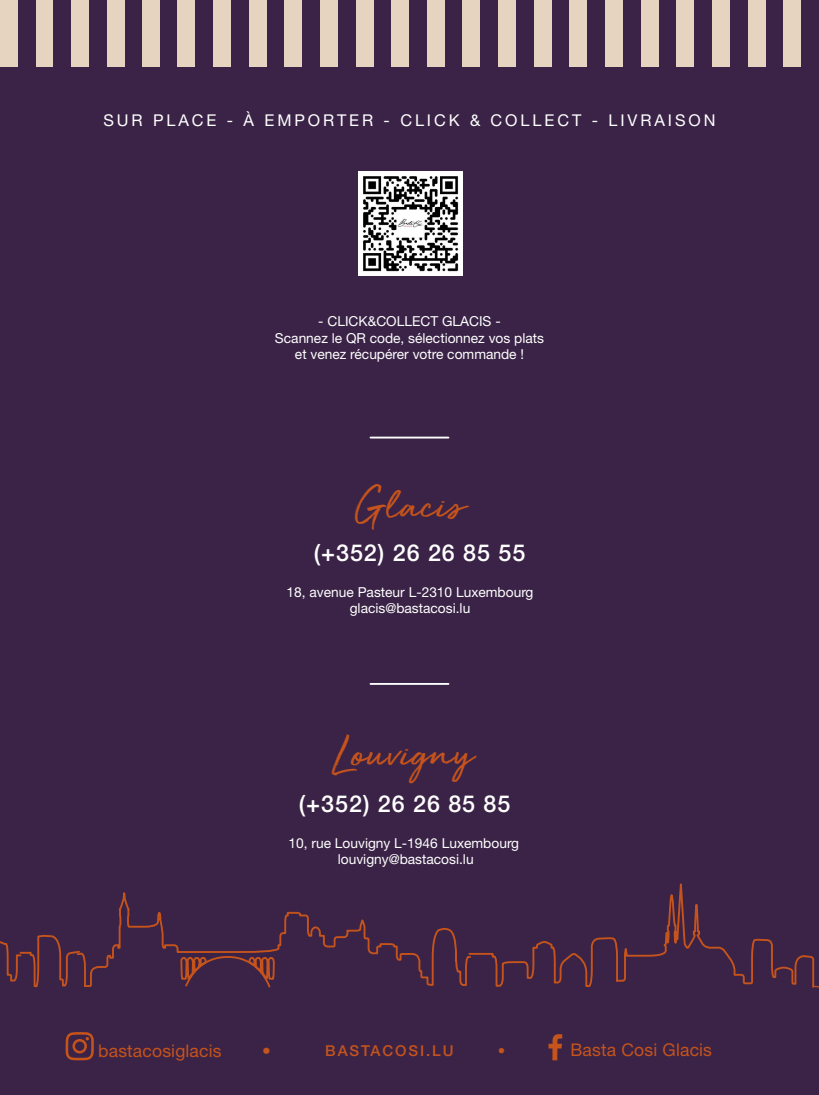
<style>
.page{position:relative;width:819px;height:1095px;background:#3a2346}
.page>*{position:absolute;margin:0;border:0;box-sizing:border-box;transform-origin:0 0}
.t1{font:47.5px "Golden Plains";color:#c5531c}
.t2{font:500 23.38px "Helvetica Neue LT Std";letter-spacing:.04em;color:#fff}
.t3{font:17.5px "Helvetica Neue LT Std";letter-spacing:.01em;color:#c5531c}
.t4{font:16.25px "Helvetica Neue LT Std";letter-spacing:.18em;color:#fff}
.t5{font:500 15px "Helvetica Neue LT Std";letter-spacing:.125em;color:#c5531c}
.t6{font:13.75px/16.5px "Helvetica Neue LT Std";color:#fff;text-align:center}
</style>
<div class="page">
<svg style="left:0;top:883px;width:812px;height:105px"></svg>
<svg style="left:179px;top:883px;width:97px;height:102px"></svg>
<svg style="left:812px;top:956px;width:7px;height:32px"></svg>
<hr style="left:370px;top:683px;width:78px;height:2px;background:#fff">
<hr style="left:370px;top:437px;width:78px;height:1px;background:#fff">
<div style="left:0;top:0;width:18px;height:66px;background:#e7d4c0"></div>
<div style="left:36px;top:0;width:18px;height:66px;background:#e7d4c0"></div>
<div style="left:71px;top:0;width:18px;height:66px;background:#e7d4c0"></div>
<div style="left:107px;top:0;width:18px;height:66px;background:#e7d4c0"></div>
<div style="left:142px;top:0;width:17px;height:66px;background:#e7d4c0"></div>
<div style="left:177px;top:0;width:18px;height:66px;background:#e7d4c0"></div>
<div style="left:213px;top:0;width:18px;height:66px;background:#e7d4c0"></div>
<div style="left:249px;top:0;width:17px;height:66px;background:#e7d4c0"></div>
<div style="left:284px;top:0;width:18px;height:66px;background:#e7d4c0"></div>
<div style="left:320px;top:0;width:18px;height:66px;background:#e7d4c0"></div>
<div style="left:355px;top:0;width:18px;height:66px;background:#e7d4c0"></div>
<div style="left:391px;top:0;width:18px;height:66px;background:#e7d4c0"></div>
<div style="left:427px;top:0;width:17px;height:66px;background:#e7d4c0"></div>
<div style="left:462px;top:0;width:18px;height:66px;background:#e7d4c0"></div>
<div style="left:498px;top:0;width:18px;height:66px;background:#e7d4c0"></div>
<div style="left:533px;top:0;width:18px;height:66px;background:#e7d4c0"></div>
<div style="left:569px;top:0;width:18px;height:66px;background:#e7d4c0"></div>
<div style="left:605px;top:0;width:18px;height:66px;background:#e7d4c0"></div>
<div style="left:640px;top:0;width:18px;height:66px;background:#e7d4c0"></div>
<div style="left:676px;top:0;width:18px;height:66px;background:#e7d4c0"></div>
<div style="left:712px;top:0;width:17px;height:66px;background:#e7d4c0"></div>
<div style="left:747px;top:0;width:18px;height:66px;background:#e7d4c0"></div>
<div style="left:783px;top:0;width:18px;height:66px;background:#e7d4c0"></div>
<img style="left:359px;top:172px;width:103px;height:104px">
<svg style="left:548px;top:1034px;width:14px;height:26px"></svg>
<svg style="left:65px;top:1032px;width:29px;height:28px"></svg>
<p class="t4" style="left:103px;top:111px;width:613px">SUR PLACE - À EMPORTER - CLICK &amp; COLLECT - LIVRAISON</p>
<p class="t6" style="left:275px;top:313px;width:270px">- CLICK&amp;COLLECT GLACIS -<br>Scannez le QR code, sélectionnez vos plats et venez récupérer votre commande !</p>
<h1 class="t1" style="left:355px;top:480px;width:111px">Glacis</h1>
<h2 class="t2" style="left:314px;top:539px;width:213px">(+352) 26 26 85 55</h2>
<p class="t6" style="left:286px;top:583px;width:248px">18, avenue Pasteur L-2310 Luxembourg glacis@bastacosi.lu</p>
<h1 class="t1" style="left:334px;top:728px;width:141px">Louvigny</h1>
<h2 class="t2" style="left:299px;top:790px;width:213px">(+352) 26 26 85 85</h2>
<p class="t6" style="left:288px;top:834px;width:232px">10, rue Louvigny L-1946 Luxembourg louvigny@bastacosi.lu</p>
<p class="t3" style="left:98px;top:1040px;width:125px">bastacosiglacis</p>
<p class="t3" style="left:262px;top:1040px;width:10px">•</p>
<p class="t5" style="left:325px;top:1042px;width:130px">BASTACOSI.LU</p>
<p class="t5" style="left:497px;top:1042px;width:9px">•</p>
<p class="t3" style="left:570px;top:1040px;width:143px">Basta Cosi Glacis</p>
</div>
